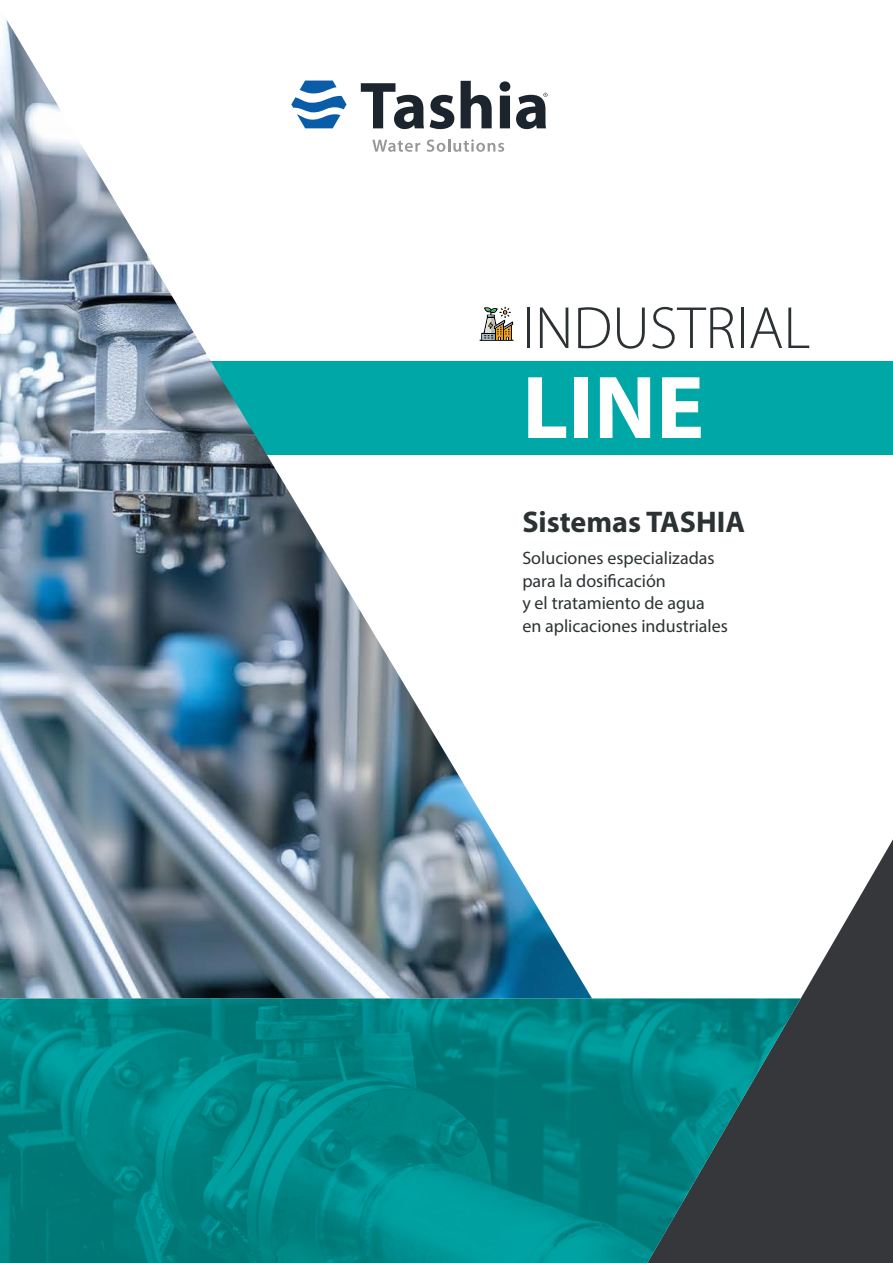
<style>
.page{position:relative;width:893px;height:1263px;background:#fff}
.page>*{position:absolute;margin:0;border:0;box-sizing:border-box;transform-origin:0 0}
.t1{font:700 90px "Myriad Pro";color:#fff}
.t2{font:300 60px "Myriad Pro";color:#2c3234}
.t3{font:700 30px "Myriad Pro";color:#2c3234}
.t4{font:18px/22.5px "Myriad Pro";color:#2c3234}
</style>
<div class="page">
<div style="left:178px;top:361px;width:715px;height:94px;background:#00a7a7"></div>
<svg style="left:801px;top:839px;width:92px;height:424px;fill:#35373a"></svg>
<img style="left:0;top:19px;width:592px;height:979px">
<img style="left:0;top:998px;width:801px;height:265px">
<svg style="left:479px;top:307px;width:35px;height:34px"></svg>
<h2 class="t2" style="left:522px;top:292px;width:289px">INDUSTRIAL</h2>
<h1 class="t1" style="left:522px;top:349px;width:183px">LINE</h1>
<h3 class="t3" style="left:522px;top:502px;width:224px">Sistemas TASHIA</h3>
<p class="t4" style="left:522px;top:547px;width:207px">Soluciones especializadas para la dosificación<br>y el tratamiento de agua en aplicaciones industriales</p>
</div>
